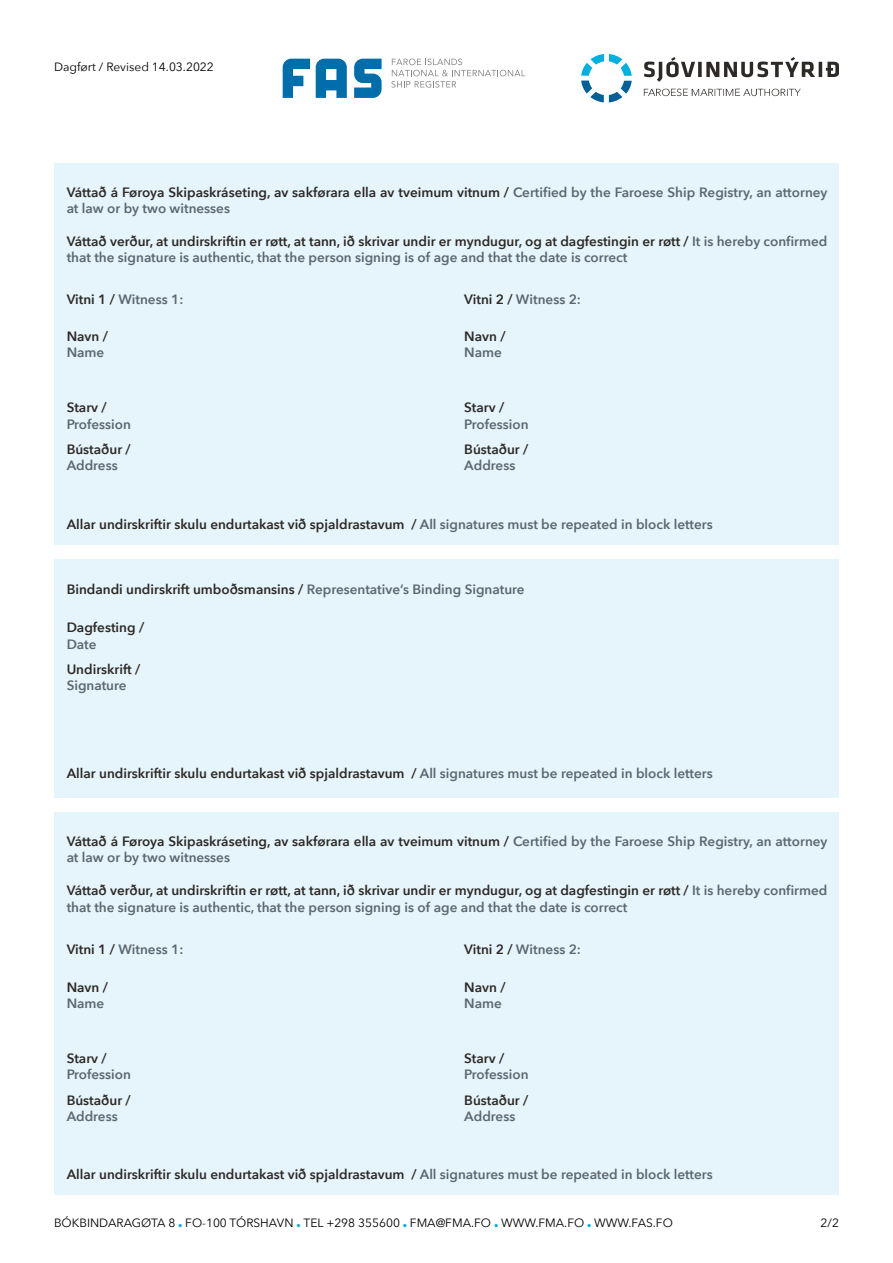
<style>
.page{position:relative;width:893px;height:1263px;background:#fff}
.page>*{position:absolute;margin:0;border:0;box-sizing:border-box;transform-origin:0 0}
.t1{font:600 13.5px/16.2px "Avenir Next";color:#5c6771}
.t2{font:600 13.5px "Avenir Next";color:#2c2926}
.t3{font:12px "Avenir Next";color:#000}
.s1{color:#2c2926}
.s2{color:#5c6771}
.s3{font-weight:800;color:#00b0e0}
</style>
<div class="page">
<svg style="left:354px;top:59px;width:28px;height:39px"></svg>
<svg style="left:283px;top:59px;width:27px;height:39px"></svg>
<svg style="left:316px;top:59px;width:31px;height:39px"></svg>
<svg style="left:391px;top:59px;width:134px;height:29px"></svg>
<svg style="left:581px;top:54px;width:51px;height:48px"></svg>
<svg style="left:644px;top:57px;width:195px;height:25px"></svg>
<svg style="left:644px;top:89px;width:157px;height:7px"></svg>
<div style="left:54px;top:163px;width:785px;height:382px;background:#e6f4fb"></div>
<div style="left:54px;top:813px;width:785px;height:382px;background:#e6f4fb"></div>
<div style="left:54px;top:560px;width:785px;height:238px;background:#e6f4fb"></div>
<p class="t3" style="left:54px;top:56px;width:161px">Dagført / Revised 14.03.2022</p>
<p class="t1" style="left:67px;top:184px;width:762px"><span class="s1">Váttað á Føroya Skipaskráseting, av sakførara ella av tveimum vitnum /</span> Certified by the Faroese Ship Registry, an attorney at law or by two witnesses</p>
<p class="t1" style="left:67px;top:233px;width:762px"><span class="s1">Váttað verður, at undirskriftin er røtt, at tann, ið skrivar undir er myndugur, og at dagfestingin er røtt /</span> It is hereby confirmed that the signature is authentic, that the person signing is of age and that the date is correct</p>
<p class="t1" style="left:67px;top:291px;width:118px"><span class="s1">Vitni 1 /</span> Witness 1:</p>
<p class="t1" style="left:464px;top:291px;width:118px"><span class="s1">Vitni 2 /</span> Witness 2:</p>
<p class="t2" style="left:67px;top:324px;width:43px">Navn /</p>
<p class="t1" style="left:67px;top:344px;width:39px">Name</p>
<p class="t2" style="left:464px;top:324px;width:43px">Navn /</p>
<p class="t1" style="left:464px;top:344px;width:39px">Name</p>
<p class="t2" style="left:67px;top:396px;width:42px">Starv /</p>
<p class="t1" style="left:67px;top:415px;width:66px">Profession</p>
<p class="t2" style="left:464px;top:396px;width:42px">Starv /</p>
<p class="t1" style="left:464px;top:415px;width:66px">Profession</p>
<p class="t2" style="left:67px;top:438px;width:66px">Bústaður /</p>
<p class="t1" style="left:67px;top:457px;width:53px">Address</p>
<p class="t2" style="left:464px;top:438px;width:66px">Bústaður /</p>
<p class="t1" style="left:464px;top:457px;width:53px">Address</p>
<p class="t2" style="left:67px;top:512px;width:648px">Allar undirskriftir skulu endurtakast við spjaldrastavum / <span class="s2">All signatures must be repeated in block letters</span></p>
<p class="t2" style="left:67px;top:577px;width:459px">Bindandi undirskrift umboðsmansins / <span class="s2">Representative’s Binding Signature</span></p>
<p class="t2" style="left:67px;top:616px;width:79px">Dagfesting /</p>
<p class="t1" style="left:67px;top:635px;width:31px">Date</p>
<p class="t2" style="left:67px;top:658px;width:75px">Undirskrift /</p>
<p class="t1" style="left:67px;top:677px;width:61px">Signature</p>
<p class="t2" style="left:67px;top:762px;width:648px">Allar undirskriftir skulu endurtakast við spjaldrastavum / <span class="s2">All signatures must be repeated in block letters</span></p>
<p class="t1" style="left:67px;top:833px;width:762px"><span class="s1">Váttað á Føroya Skipaskráseting, av sakførara ella av tveimum vitnum /</span> Certified by the Faroese Ship Registry, an attorney at law or by two witnesses</p>
<p class="t1" style="left:67px;top:882px;width:762px"><span class="s1">Váttað verður, at undirskriftin er røtt, at tann, ið skrivar undir er myndugur, og at dagfestingin er røtt /</span> It is hereby confirmed that the signature is authentic, that the person signing is of age and that the date is correct</p>
<p class="t1" style="left:67px;top:941px;width:118px"><span class="s1">Vitni 1 /</span> Witness 1:</p>
<p class="t1" style="left:464px;top:941px;width:118px"><span class="s1">Vitni 2 /</span> Witness 2:</p>
<p class="t2" style="left:67px;top:975px;width:43px">Navn /</p>
<p class="t1" style="left:67px;top:995px;width:39px">Name</p>
<p class="t2" style="left:464px;top:975px;width:43px">Navn /</p>
<p class="t1" style="left:464px;top:995px;width:39px">Name</p>
<p class="t2" style="left:67px;top:1047px;width:42px">Starv /</p>
<p class="t1" style="left:67px;top:1066px;width:66px">Profession</p>
<p class="t2" style="left:464px;top:1047px;width:42px">Starv /</p>
<p class="t1" style="left:464px;top:1066px;width:66px">Profession</p>
<p class="t2" style="left:67px;top:1088px;width:66px">Bústaður /</p>
<p class="t1" style="left:67px;top:1108px;width:53px">Address</p>
<p class="t2" style="left:464px;top:1088px;width:66px">Bústaður /</p>
<p class="t1" style="left:464px;top:1108px;width:53px">Address</p>
<p class="t2" style="left:67px;top:1163px;width:648px">Allar undirskriftir skulu endurtakast við spjaldrastavum / <span class="s2">All signatures must be repeated in block letters</span></p>
<p class="t3" style="left:54px;top:1212px;width:620px">BÓKBINDARAGØTA 8 <span class="s3">.</span> FO-100 TÓRSHAVN <span class="s3">.</span> TEL +298 355600 <span class="s3">.</span> FMA@FMA.FO <span class="s3">.</span> WWW.FMA.FO <span class="s3">.</span> WWW.FAS.FO</p>
<p class="t3" style="left:821px;top:1212px;width:20px">2/2</p>
</div>
